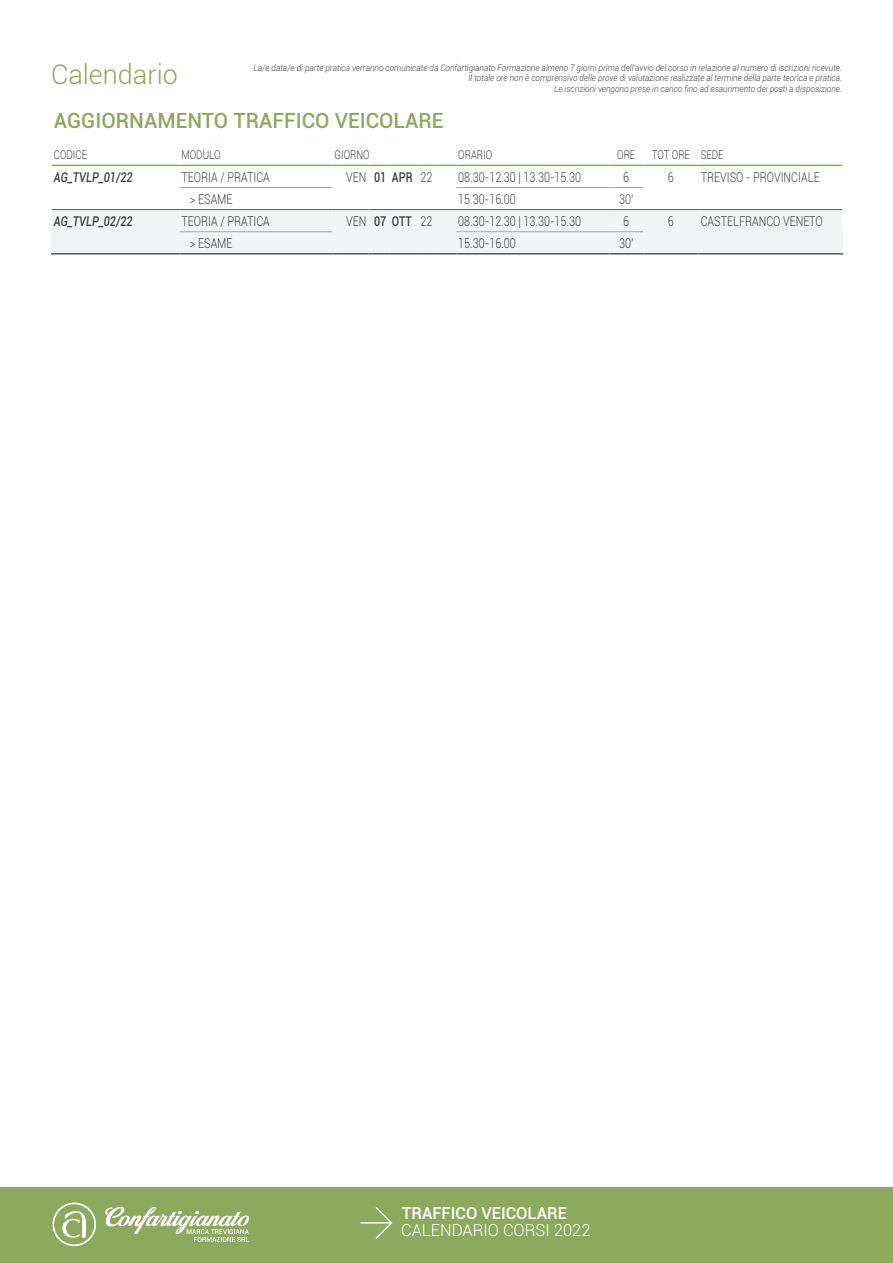
<style>
.page{position:relative;width:893px;height:1263px;background:#fff}
.page>*{position:absolute;margin:0;border:0;box-sizing:border-box;transform-origin:0 0}
.t1{font:300 27px "Roboto";color:#8da95e}
.t2{font:500 21px "Roboto";color:#8da95e}
.t3{font:300 16.5px "Roboto";color:#fff}
.t4{font:500 16.5px "Roboto";color:#fff}
.t5{font:300 13.5px "Roboto";color:#3e3e3f;scale:.8 1}
.t6{font:italic 500 13.5px "Roboto";color:#3e3e3f;scale:.8 1}
.t7{font:500 13.5px "Roboto";color:#3e3e3f;scale:.8 1}
.t8{font:300 12px "Roboto";color:#3e3e3f;scale:.8 1}
.t9{font:italic 300 9px "Roboto";color:#3e3e3f;scale:.9 1}
</style>
<div class="page">
<div style="left:0;top:1187px;width:893px;height:76px;background:#8da95e"></div>
<svg style="left:360px;top:1207px;width:32px;height:32px"></svg>
<svg style="left:52px;top:1202px;width:44px;height:44px"></svg>
<svg style="left:105px;top:1207px;width:144px;height:35px"></svg>
<hr style="left:456px;top:187px;width:153px;height:1px;background:#a8a9ad">
<hr style="left:179px;top:187px;width:153px;height:1px;background:#a8a9ad">
<hr style="left:609px;top:187px;width:34px;height:1px;background:#a8a9ad">
<hr style="left:52px;top:165px;width:127px;height:1px;background:#8da95e">
<hr style="left:179px;top:165px;width:153px;height:1px;background:#8da95e">
<svg style="left:332px;top:165px;width:124px;height:1px"></svg>
<hr style="left:456px;top:165px;width:153px;height:1px;background:#8da95e">
<hr style="left:609px;top:165px;width:34px;height:1px;background:#8da95e">
<hr style="left:643px;top:165px;width:55px;height:1px;background:#8da95e">
<hr style="left:698px;top:165px;width:144px;height:1px;background:#8da95e">
<hr style="left:51px;top:232px;width:2px;height:21px;background:#f2f3f4">
<hr style="left:51px;top:231px;width:128px;height:1px;background:#f2f3f4">
<hr style="left:841px;top:232px;width:2px;height:21px;background:#f2f3f4">
<hr style="left:698px;top:231px;width:145px;height:1px;background:#f2f3f4">
<hr style="left:51px;top:253px;width:128px;height:2px;background:#57585a">
<svg style="left:52px;top:209px;width:790px;height:46px"></svg>
<hr style="left:435px;top:253px;width:21px;height:2px;background:#57585a">
<hr style="left:456px;top:253px;width:153px;height:2px;background:#57585a">
<hr style="left:609px;top:253px;width:34px;height:2px;background:#57585a">
<hr style="left:643px;top:253px;width:55px;height:2px;background:#57585a">
<hr style="left:698px;top:253px;width:145px;height:2px;background:#57585a">
<p class="t1" style="left:51px;top:56px;width:128px">Calendario</p>
<p class="t2" style="left:54px;top:105px;width:391px">AGGIORNAMENTO TRAFFICO VEICOLARE</p>
<p class="t8" style="left:54px;top:146px;width:43px">CODICE</p>
<p class="t8" style="left:181px;top:146px;width:50px">MODULO</p>
<p class="t8" style="left:335px;top:146px;width:45px">GIORNO</p>
<p class="t8" style="left:458px;top:146px;width:44px">ORARIO</p>
<p class="t8" style="left:617px;top:146px;width:24px">ORE</p>
<p class="t8" style="left:652px;top:146px;width:49px">TOT ORE</p>
<p class="t8" style="left:701px;top:146px;width:30px">SEDE</p>
<p class="t6" style="left:54px;top:167px;width:100px">AG_TVLP_01/22</p>
<p class="t5" style="left:181px;top:167px;width:112px">TEORIA / PRATICA</p>
<p class="t5" style="left:346px;top:167px;width:27px">VEN</p>
<p class="t7" style="left:374px;top:167px;width:50px">01 APR</p>
<p class="t5" style="left:420px;top:167px;width:16px">22</p>
<p class="t5" style="left:458px;top:167px;width:155px">08.30-12.30 | 13.30-15.30</p>
<p class="t5" style="left:623px;top:167px;width:9px">6</p>
<p class="t5" style="left:668px;top:167px;width:9px">6</p>
<p class="t5" style="left:701px;top:167px;width:150px">TREVISO - PROVINCIALE</p>
<p class="t5" style="left:190px;top:189px;width:55px">&gt; ESAME</p>
<p class="t5" style="left:458px;top:189px;width:73px">15.30-16.00</p>
<p class="t5" style="left:619px;top:189px;width:20px">30’</p>
<p class="t6" style="left:54px;top:211px;width:100px">AG_TVLP_02/22</p>
<p class="t5" style="left:181px;top:212px;width:112px">TEORIA / PRATICA</p>
<p class="t5" style="left:346px;top:212px;width:27px">VEN</p>
<p class="t7" style="left:374px;top:211px;width:49px">07 OTT</p>
<p class="t5" style="left:420px;top:212px;width:16px">22</p>
<p class="t5" style="left:458px;top:212px;width:155px">08.30-12.30 | 13.30-15.30</p>
<p class="t5" style="left:623px;top:212px;width:9px">6</p>
<p class="t5" style="left:668px;top:212px;width:9px">6</p>
<p class="t5" style="left:701px;top:212px;width:154px">CASTELFRANCO VENETO</p>
<p class="t5" style="left:190px;top:234px;width:55px">&gt; ESAME</p>
<p class="t5" style="left:458px;top:234px;width:73px">15.30-16.00</p>
<p class="t5" style="left:619px;top:234px;width:20px">30’</p>
<p class="t9" style="left:253px;top:61px;width:656px">La/e data/e di parte pratica verranno comunicate da Confartigianato Formazione almeno 7 giorni prima dell’avvio del corso in relazione al numero di iscrizioni ricevute.</p>
<p class="t9" style="left:468px;top:72px;width:417px">Il totale ore non è comprensivo delle prove di valutazione realizzate al termine della parte teorica e pratica.</p>
<p class="t9" style="left:554px;top:83px;width:321px">Le iscrizioni vengono prese in carico fino ad esaurimento dei posti a disposizione.</p>
<p class="t4" style="left:402px;top:1201px;width:167px">TRAFFICO VEICOLARE</p>
<h3 class="t3" style="left:401px;top:1218px;width:191px">CALENDARIO CORSI 2022</h3>
</div>
